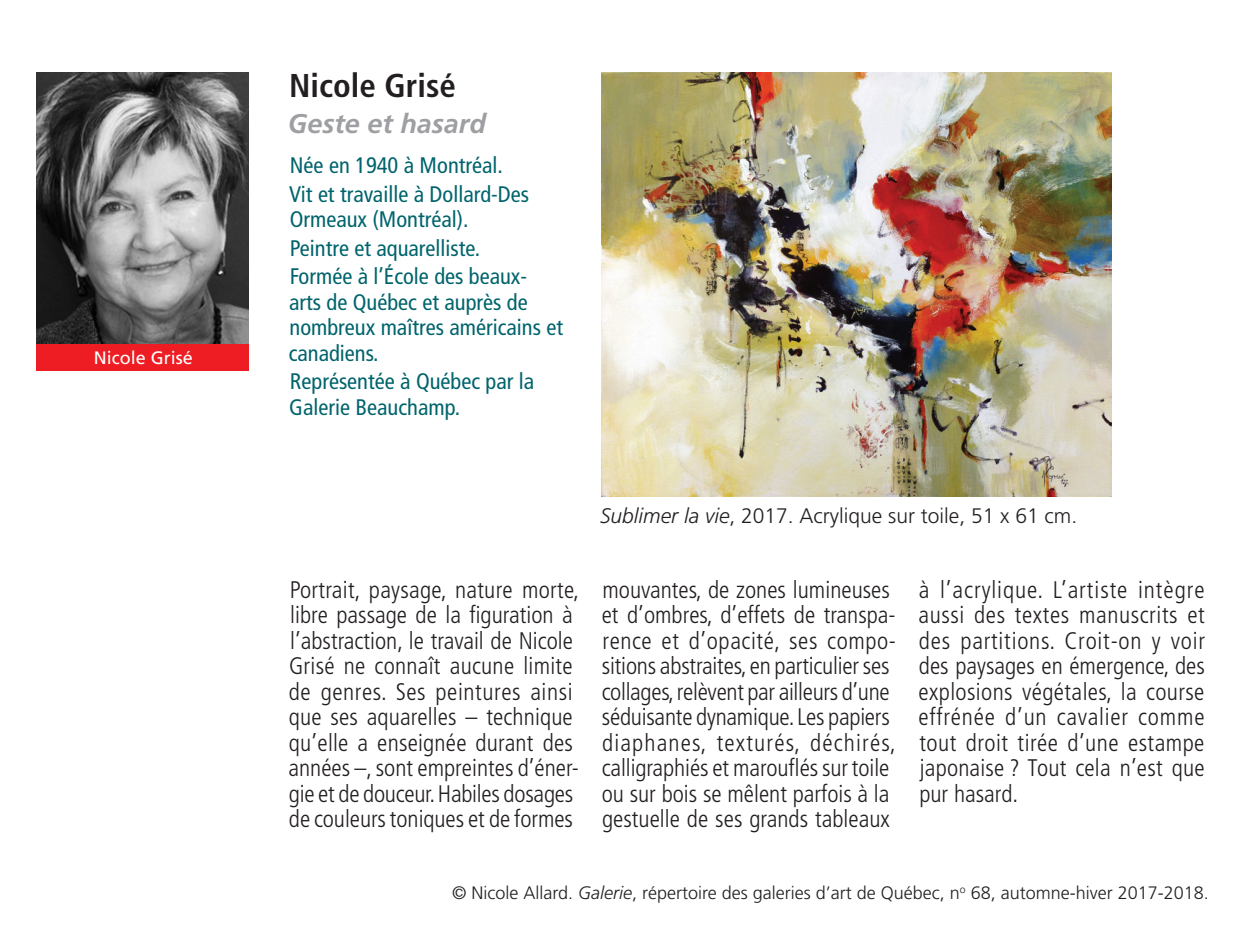
<style>
.page{position:relative;width:1260px;height:936px;background:#fff}
.page>*{position:absolute;margin:0;border:0;box-sizing:border-box;transform-origin:0 0}
.Portrait___NOM{font:700 condensed 33px "Frutiger";color:#231f20}
.Portrait_SOUR_TITRE{font:italic 700 27px "Frutiger";color:#9d9fa2}
.Portrait_TEXTE{font:300 condensed 24px/25.5px "Frutiger";color:#231f20}
.Portrait_C_V{font:condensed 22.5px/25.5px "Frutiger";color:#01646c}
.ARTI_légende{font:300 21px "Frutiger";color:#231f20}
.t1{font:300 18px "Frutiger";color:#231f20}
.t2{font:18px "Frutiger";color:#fff}
.s1{font-style:italic}
</style>
<div class="page">
<img style="left:601px;top:72px;width:510px;height:425px">
<img style="left:36px;top:72px;width:213px;height:272px">
<div style="left:36px;top:344px;width:213px;height:27px;background:#ee1d23"></div>
<p class="t2" style="left:94px;top:347px;width:101px">Nicole Grisé</p>
<p class="Portrait___NOM" style="left:289px;top:66px;width:168px">Nicole Grisé</p>
<p class="Portrait_SOUR_TITRE" style="left:288px;top:108px;width:200px">Geste et hasard</p>
<p class="Portrait_C_V" style="left:290px;top:153px;width:215px">Née en 1940 à Montréal.</p>
<p class="Portrait_C_V" style="left:289px;top:181px;width:241px">Vit et travaille à Dollard-Des<br>Ormeaux (Montréal).</p>
<p class="Portrait_C_V" style="left:290px;top:235px;width:192px">Peintre et aquarelliste.</p>
<p class="Portrait_C_V" style="left:289px;top:264px;width:276px">Formée à l’École des beaux&shy;arts de Québec et auprès de nombreux maîtres américains et canadiens.</p>
<p class="Portrait_C_V" style="left:289px;top:369px;width:247px">Représentée à Québec par la<br>Galerie Beauchamp.</p>
<p class="ARTI_légende" style="left:600px;top:504px;width:479px"><span class="s1">Sublimer la vie</span>, 2017. Acrylique sur toile, 51 x 61 cm.</p>
<p class="Portrait_TEXTE" style="left:289px;top:577px;width:292px">Portrait, paysage, nature morte, libre passage de la figuration à l’abstraction, le travail de Nicole<br>Grisé ne connaît aucune limite de genres. Ses peintures ainsi que ses aquarelles – technique qu’elle a enseignée durant des années –, sont empreintes d’éner&shy;gie et de douceur. Habiles dosages de couleurs toniques et de formes</p>
<p class="Portrait_TEXTE" style="left:602px;top:577px;width:296px">mouvantes, de zones lumineuses et d’ombres, d’effets de transpa&shy;rence et d’opacité, ses compo&shy;sitions abstraites, en particulier ses collages, relèvent par ailleurs d’une séduisante dynamique. Les papiers diaphanes, texturés, déchirés, calligraphiés et marouflés sur toile ou sur bois se mêlent parfois à la gestuelle de ses grands tableaux</p>
<p class="Portrait_TEXTE" style="left:919px;top:577px;width:288px;text-align:justify">à l’acrylique. L’artiste intègre aussi des textes manuscrits et des partitions. Croit-on y voir des paysages en émergence, des explosions végétales, la course effrénée d’un cavalier comme tout droit tirée d’une estampe japonaise ? Tout cela n’est que pur hasard.</p>
<p class="t1" style="left:452px;top:883px;width:758px">© Nicole Allard. <span class="s1">Galerie</span>, répertoire des galeries d’art de Québec, n<sup>o</sup> 68, automne-hiver 2017-2018.</p>
</div>
